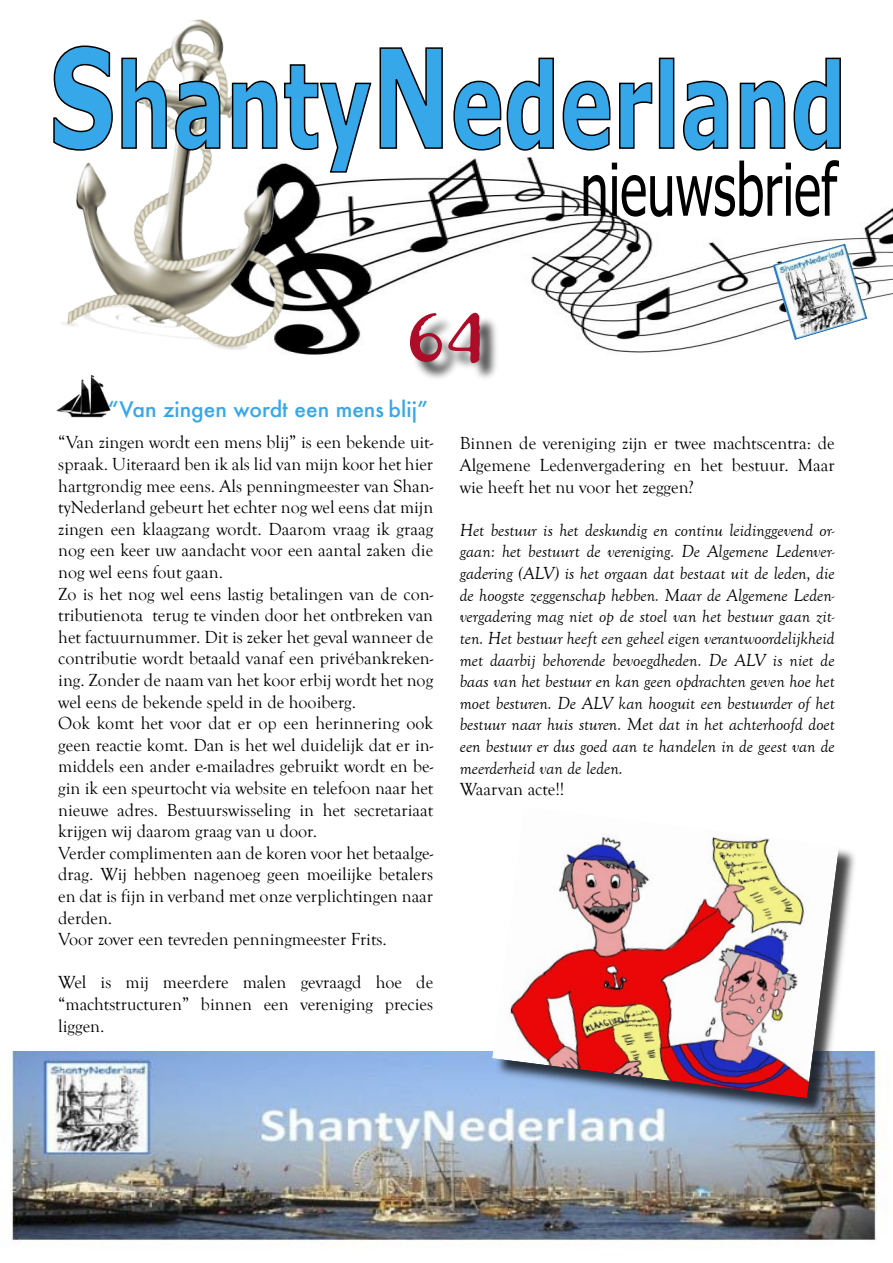
<style>
.page{position:relative;width:893px;height:1263px;background:#fff}
.page>*{position:absolute;margin:0;border:0;box-sizing:border-box;transform-origin:0 0}
.t1{font:72px "Khaki One";color:#ae0d2a}
.t2{font:500 21px "Futura";color:#36a7e9}
.t3{font:18px/21.6px "Goudy Old Style T";color:#000;text-align:justify}
.t4{font:italic 18px/21.6px "Goudy Old Style T";color:#000;text-align:justify}
</style>
<div class="page">
<img style="left:356px;top:207px;width:537px;height:146px">
<img style="left:56px;top:383px;width:55px;height:35px">
<img style="left:61px;top:19px;width:295px;height:364px">
<svg style="left:53px;top:45px;width:789px;height:229px"></svg>
<svg style="left:584px;top:160px;width:255px;height:57px"></svg>
<img style="left:772px;top:243px;width:95px;height:97px">
<div style="left:411px;top:314px;width:89px;height:68px;background:#000;opacity:.75"></div>
<img style="left:8px;top:1052px;width:879px;height:189px">
<div style="left:493px;top:808px;width:365px;height:310px;background:#000;opacity:.75"></div>
<img style="left:492px;top:808px;width:347px;height:290px">
<p class="t1" style="left:405px;top:295px;width:81px">64</p>
<p class="t2" style="left:108px;top:395px;width:322px">“Van zingen wordt een mens blij”</p>
<p class="t3" style="left:58px;top:432px;width:376px">“Van zingen wordt een mens blij” is een bekende uit&shy;spraak. Uiteraard ben ik als lid van mijn koor het hier hartgrondig mee eens. Als penningmeester van Shan&shy;tyNederland gebeurt het echter nog wel eens dat mijn zingen een klaagzang wordt. Daarom vraag ik graag nog een keer uw aandacht voor een aantal zaken die nog wel eens fout gaan.</p>
<p class="t3" style="left:58px;top:583px;width:376px">Zo is het nog wel eens lastig betalingen van de con&shy;tributienota terug te vinden door het ontbreken van het factuurnummer. Dit is zeker het geval wanneer de contributie wordt betaald vanaf een privébankreken&shy;ing. Zonder de naam van het koor erbij wordt het nog wel eens de bekende speld in de hooiberg.</p>
<p class="t3" style="left:58px;top:713px;width:376px">Ook komt het voor dat er op een herinnering ook geen reactie komt. Dan is het wel duidelijk dat er in&shy;middels een ander e-mailadres gebruikt wordt en be&shy;gin ik een speurtocht via website en telefoon naar het nieuwe adres. Bestuurswisseling in het secretariaat krijgen wij daarom graag van u door.</p>
<p class="t3" style="left:58px;top:842px;width:376px">Verder complimenten aan de koren voor het betaalge&shy;drag. Wij hebben nagenoeg geen moeilijke betalers en dat is fijn in verband met onze verplichtingen naar derden.</p>
<p class="t3" style="left:58px;top:929px;width:330px">Voor zover een tevreden penningmeester Frits.</p>
<p class="t3" style="left:58px;top:972px;width:376px">Wel is mij meerdere malen gevraagd hoe de “machtstructuren” binnen een vereniging precies liggen.</p>
<p class="t3" style="left:460px;top:433px;width:376px">Binnen de vereniging zijn er twee machtscentra: de Algemene Ledenvergadering en het bestuur. Maar wie heeft het nu voor het zeggen?</p>
<p class="t4" style="left:460px;top:520px;width:377px">Het bestuur is het deskundig en continu leidinggevend or&shy;gaan: het bestuurt de vereniging. De Algemene Ledenver&shy;gadering (ALV) is het orgaan dat bestaat uit de leden, die de hoogste zeggenschap hebben. Maar de Algemene Leden&shy;vergadering mag niet op de stoel van het bestuur gaan zit&shy;ten. Het bestuur heeft een geheel eigen verantwoordelijkheid met daarbij behorende bevoegdheden. De ALV is niet de baas van het bestuur en kan geen opdrachten geven hoe het moet besturen. De ALV kan hooguit een bestuurder of het bestuur naar huis sturen. Met dat in het achterhoofd doet een bestuur er dus goed aan te handelen in de geest van de meerderheid van de leden.</p>
<p class="t3" style="left:460px;top:779px;width:106px">Waarvan acte!!</p>
</div>
